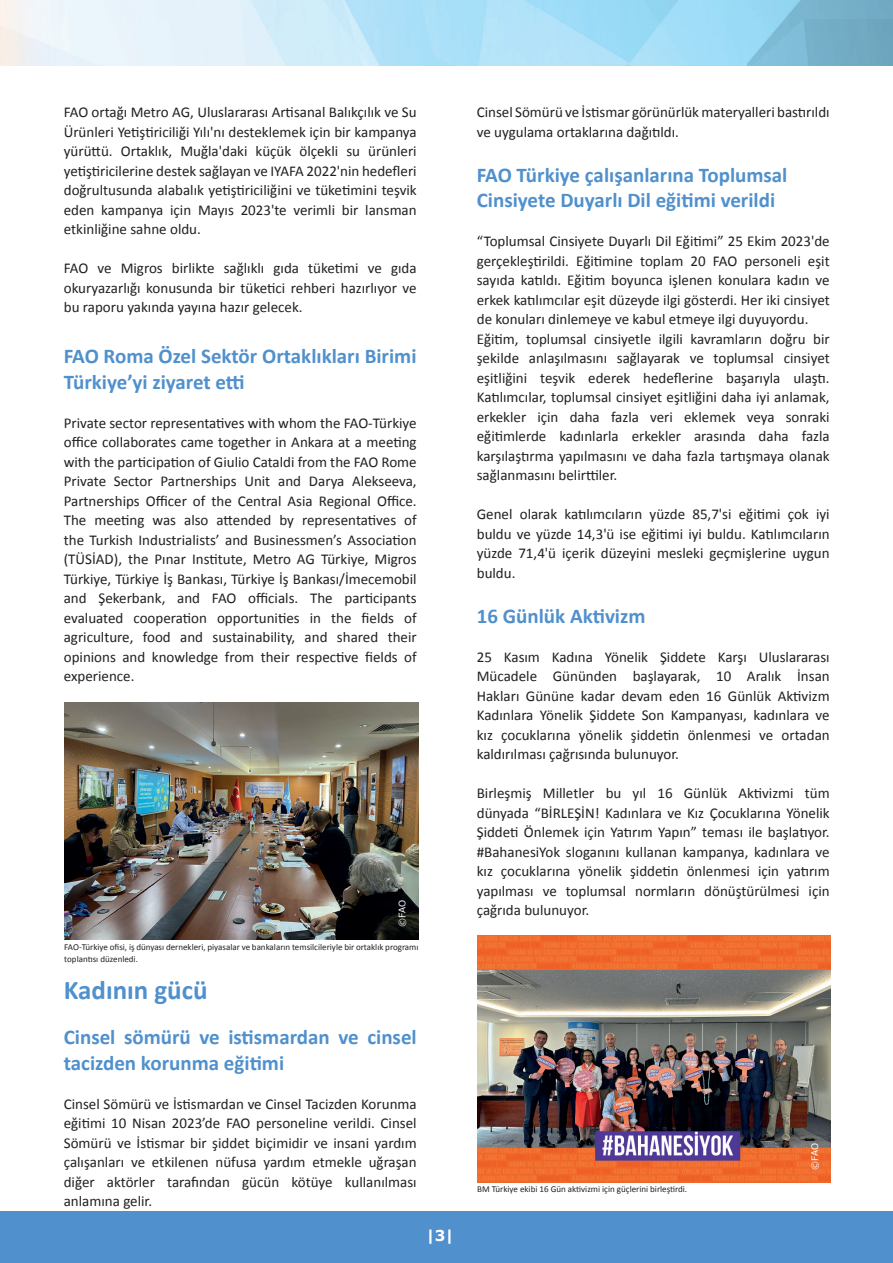
<style>
.page{position:relative;width:893px;height:1263px;background:#fff}
.page>*{position:absolute;margin:0;border:0;box-sizing:border-box;transform-origin:0 0}
.t1{font:700 27px "Calibri";color:#5090cc}
.t2{font:700 21px/25.5px "Calibri";color:#5090cc}
.t3{font:15px/19.5px "Calibri";color:#231f20;text-align:justify}
.t4{font:700 15px "Verdana";color:#fff}
.t5{font:9px/12px "Calibri";color:#231f20}
.t6{font:9px "Verdana";letter-spacing:-.025em;color:#fff}
</style>
<div class="page">
<img style="left:0;top:0;width:893px;height:66px">
<div style="left:0;top:1212px;width:893px;height:51px;background:#5090cc"></div>
<img style="left:64px;top:702px;width:354px;height:238px">
<img style="left:477px;top:935px;width:353px;height:247px">
<p class="t3" style="left:64px;top:102px;width:354px">FAO ortağı Metro AG, Uluslararası Artisanal Balıkçılık ve Su Ürünleri Yetiştiriciliği Yılı'nı desteklemek için bir kampanya yürüttü. Ortaklık, Muğla'daki küçük ölçekli su ürünleri yetiştiricilerine destek sağlayan ve IYAFA 2022'nin hedefleri doğrultusunda alabalık yetiştiriciliğini ve tüketimini teşvik eden kampanya için Mayıs 2023'te verimli bir lansman etkinliğine sahne oldu.</p>
<p class="t3" style="left:64px;top:258px;width:354px">FAO ve Migros birlikte sağlıklı gıda tüketimi ve gıda okuryazarlığı konusunda bir tüketici rehberi hazırlıyor ve bu raporu yakında yayına hazır gelecek.</p>
<h2 class="t2" style="left:64px;top:343px;width:354px">FAO Roma Özel Sektör Ortaklıkları Birimi<br>Türkiye’yi ziyaret etti</h2>
<p class="t3" style="left:64px;top:413px;width:354px">Private sector representatives with whom the FAO-Türkiye office collaborates came together in Ankara at a meeting with the participation of Giulio Cataldi from the FAO Rome Private Sector Partnerships Unit and Darya Alekseeva, Partnerships Officer of the Central Asia Regional Office.<br>The meeting was also attended by representatives of the Turkish Industrialists’ and Businessmen’s Association (TÜSİAD), the Pınar Institute, Metro AG Türkiye, Migros Türkiye, Türkiye İş Bankası, Türkiye İş Bankası/İmecemobil and Şekerbank, and FAO officials. The participants evaluated cooperation opportunities in the fields of agriculture, food and sustainability, and shared their opinions and knowledge from their respective fields of experience.</p>
<p class="t6" style="left:396px;top:926px;width:28px;rotate:-90deg">©FAO</p>
<p class="t5" style="left:64px;top:941px;width:356px">FAO-Türkiye ofisi, iş dünyası dernekleri, piyasalar ve bankaların temsilcileriyle bir ortaklık programı toplantısı düzenledi.</p>
<h1 class="t1" style="left:64px;top:971px;width:145px">Kadının gücü</h1>
<h2 class="t2" style="left:64px;top:1024px;width:354px">Cinsel sömürü ve istismardan ve cinsel tacizden korunma eğitimi</h2>
<p class="t3" style="left:64px;top:1094px;width:354px">Cinsel Sömürü ve İstismardan ve Cinsel Tacizden Korunma eğitimi 10 Nisan 2023’de FAO personeline verildi. Cinsel Sömürü ve İstismar bir şiddet biçimidir ve insani yardım çalışanları ve etkilenen nüfusa yardım etmekle uğraşan diğer aktörler tarafından gücün kötüye kullanılması anlamına gelir.</p>
<p class="t4" style="left:427px;top:1225px;width:28px">|3|</p>
<p class="t3" style="left:477px;top:102px;width:354px">Cinsel Sömürü ve İstismar görünürlük materyalleri bastırıldı ve uygulama ortaklarına dağıtıldı.</p>
<h2 class="t2" style="left:477px;top:162px;width:312px">FAO Türkiye çalışanlarına Toplumsal<br>Cinsiyete Duyarlı Dil eğitimi verildi</h2>
<p class="t3" style="left:477px;top:231px;width:354px;text-align:left">“Toplumsal Cinsiyete Duyarlı Dil Eğitimi” 25 Ekim 2023'de gerçekleştirildi. Eğitimine toplam 20 FAO personeli eşit sayıda katıldı. Eğitim boyunca işlenen konulara kadın ve erkek katılımcılar eşit düzeyde ilgi gösterdi. Her iki cinsiyet de konuları dinlemeye ve kabul etmeye ilgi duyuyordu.<br>Eğitim, toplumsal cinsiyetle ilgili kavramların doğru bir şekilde anlaşılmasını sağlayarak ve toplumsal cinsiyet eşitliğini teşvik ederek hedeflerine başarıyla ulaştı.<br>Katılımcılar, toplumsal cinsiyet eşitliğini daha iyi anlamak, erkekler için daha fazla veri eklemek veya sonraki eğitimlerde kadınlarla erkekler arasında daha fazla karşılaştırma yapılmasını ve daha fazla tartışmaya olanak sağlanmasını belirttiler.</p>
<p class="t3" style="left:477px;top:504px;width:354px">Genel olarak katılımcıların yüzde 85,7'si eğitimi çok iyi buldu ve yüzde 14,3'ü ise eğitimi iyi buldu. Katılımcıların yüzde 71,4'ü içerik düzeyini mesleki geçmişlerine uygun buldu.</p>
<h2 class="t2" style="left:477px;top:603px;width:170px">16 Günlük Aktivizm</h2>
<p class="t3" style="left:477px;top:647px;width:354px">25 Kasım Kadına Yönelik Şiddete Karşı Uluslararası Mücadele Gününden başlayarak, 10 Aralık İnsan Hakları Gününe kadar devam eden 16 Günlük Aktivizm Kadınlara Yönelik Şiddete Son Kampanyası, kadınlara ve kız çocuklarına yönelik şiddetin önlenmesi ve ortadan kaldırılması çağrısında bulunuyor.</p>
<p class="t3" style="left:477px;top:783px;width:354px">Birleşmiş Milletler bu yıl 16 Günlük Aktivizmi tüm dünyada “BİRLEŞİN! Kadınlara ve Kız Çocuklarına Yönelik Şiddeti Önlemek için Yatırım Yapın” teması ile başlatıyor. #BahanesiYok sloganını kullanan kampanya, kadınlara ve kız çocuklarına yönelik şiddetin önlenmesi için yatırım yapılması ve toplumsal normların dönüştürülmesi için çağrıda bulunuyor.</p>
<p class="t5" style="left:477px;top:1183px;width:212px">BM Türkiye ekibi 16 Gün aktivizmi için güçlerini birleştirdi.</p>
<p class="t6" style="left:809px;top:1170px;width:28px;rotate:-90deg">©FAO</p>
</div>
